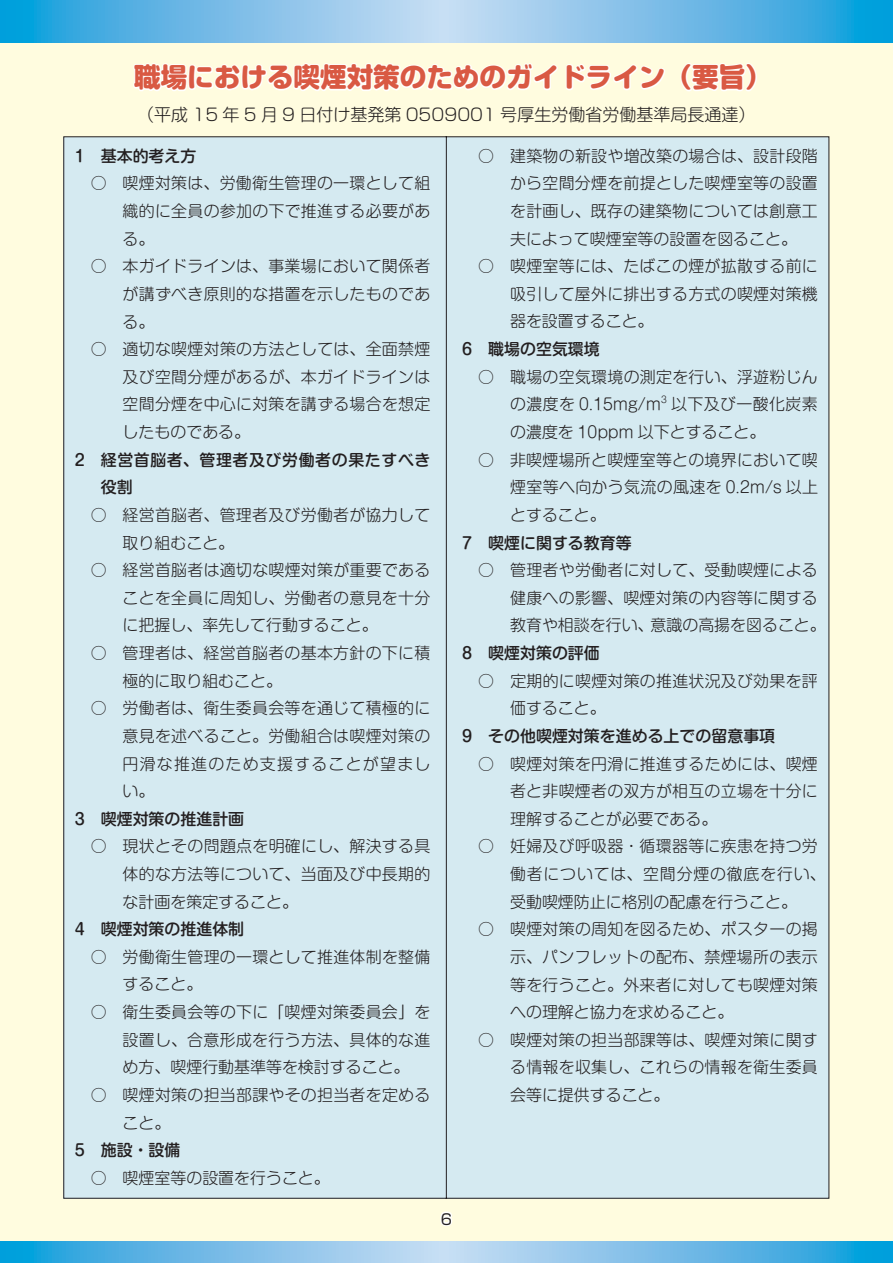
<style>
.page{position:relative;width:893px;height:1263px;background:#fff}
.page>*{position:absolute;margin:0;border:0;box-sizing:border-box;transform-origin:0 0}
.t1{font:26.55px "Soft Go Std Heavy 90 msp RKSJ H";color:#d95943}
.t2{font:16.95px "Soft Go Std Light 90 msp RKSJ H";color:#231f20}
.t3{font:15.9px/27.6px "Shin M Go Pro Light 90 msp RKSJ H";letter-spacing:.02em;color:#231f20;text-align:justify}
.t4{font:15.9px "Shin M Go Pro Medium 90 msp RKSJ H";color:#231f20}
.t5{font:15.9px/27.6px "Shin M Go Pro Light 90 msp RKSJ H";color:#231f20}
.t6{font:15.9px/27.6px "Shin M Go Pro Medium 90 msp RKSJ H";letter-spacing:.04em;color:#231f20}
.t7{font:14.85px "Soft Go Std Regular 90 msp RKSJ H";color:#231f20}
.t8{font:9.3px "Shin M Go Pro Light 90 msp RKSJ H";color:#231f20}
</style>
<div class="page">
<svg style="left:0;top:0;width:893px;height:43px;background:#38aae0"></svg>
<div style="left:0;top:43px;width:893px;height:1220px;background:#fffcdf"></div>
<svg style="left:0;top:1241px;width:893px;height:22px;background:#70bce7"></svg>
<svg style="left:440px;top:1211px;width:12px;height:15px"></svg>
<div style="left:442px;top:1217px;width:9px;height:8px;border:3px solid #fff;border-radius:50%"></div>
<svg style="left:132px;top:0;width:534px;height:91px"></svg>
<svg style="left:680px;top:63px;width:77px;height:29px"></svg>
<div style="left:63px;top:136px;width:767px;height:1063px;background:#d5eaf1"></div>
<h1 class="t1" style="left:134px;top:67px;width:639px">職場における喫煙対策のためのガイドライン（要旨）</h1>
<p class="t2" style="left:137px;top:109px;width:619px">（平成 15 年 5 月 9 日付け基発第 0509001 号厚生労働省労働基準局長通達）</p>
<p class="t4" style="left:75px;top:150px;width:123px">1　基本的考え方</p>
<p class="t3" style="left:123px;top:172px;width:309px;text-indent:-32px">○ 喫煙対策は、労働衛生管理の一環として組織的に全員の参加の下で推進する必要がある。</p>
<p class="t3" style="left:123px;top:255px;width:309px;text-indent:-32px">○ 本ガイドラインは、事業場において関係者が講ずべき原則的な措置を示したものである。</p>
<p class="t3" style="left:123px;top:338px;width:309px;text-indent:-32px">○ 適切な喫煙対策の方法としては、全面禁煙及び空間分煙があるが、本ガイドラインは空間分煙を中心に対策を講ずる場合を想定したものである。</p>
<p class="t6" style="left:101px;top:448px;width:331px;text-indent:-26px">2　 経営首脳者、管理者及び労働者の果たすべき役割</p>
<p class="t3" style="left:123px;top:503px;width:309px;text-indent:-32px">○ 経営首脳者、管理者及び労働者が協力して取り組むこと。</p>
<p class="t3" style="left:123px;top:559px;width:309px;text-indent:-32px">○ 経営首脳者は適切な喫煙対策が重要であることを全員に周知し、労働者の意見を十分に把握し、率先して行動すること。</p>
<p class="t3" style="left:123px;top:641px;width:309px;text-indent:-32px">○ 管理者は、経営首脳者の基本方針の下に積極的に取り組むこと。</p>
<p class="t3" style="left:123px;top:697px;width:309px;text-indent:-32px">○ 労働者は、衛生委員会等を通じて積極的に意見を述べること。労働組合は喫煙対策の円滑な推進のため支援することが望ましい。</p>
<p class="t4" style="left:75px;top:813px;width:171px">3　喫煙対策の推進計画</p>
<p class="t3" style="left:123px;top:835px;width:309px;text-indent:-32px">○ 現状とその問題点を明確にし、解決する具体的な方法等について、当面及び中長期的な計画を策定すること。</p>
<p class="t4" style="left:75px;top:923px;width:171px">4　喫煙対策の推進体制</p>
<p class="t3" style="left:123px;top:945px;width:309px;text-indent:-32px">○ 労働衛生管理の一環として推進体制を整備すること。</p>
<p class="t3" style="left:123px;top:1000px;width:309px;text-indent:-32px">○ 衛生委員会等の下に「喫煙対策委員会」を設置し、合意形成を行う方法、具体的な進め方、喫煙行動基準等を検討すること。</p>
<p class="t3" style="left:123px;top:1083px;width:309px;text-indent:-32px">○ 喫煙対策の担当部課やその担当者を定めること。</p>
<p class="t4" style="left:75px;top:1144px;width:107px">5　施設・設備</p>
<p class="t5" style="left:91px;top:1166px;width:241px">○ 喫煙室等の設置を行うこと。</p>
<p class="t3" style="left:510px;top:144px;width:309px;text-indent:-32px">○ 建築物の新設や増改築の場合は、設計段階から空間分煙を前提とした喫煙室等の設置を計画し、既存の建築物については創意工夫によって喫煙室等の設置を図ること。</p>
<p class="t3" style="left:510px;top:255px;width:309px;text-indent:-32px">○ 喫煙室等には、たばこの煙が拡散する前に吸引して屋外に排出する方式の喫煙対策機器を設置すること。</p>
<p class="t4" style="left:462px;top:343px;width:139px">6　職場の空気環境</p>
<p class="t3" style="left:510px;top:365px;width:309px;text-indent:-32px">○ 職場の空気環境の測定を行い、浮遊粉じんの濃度を 0.15mg/m</p>
<p class="t8" style="left:661px;top:396px;width:7px">3</p>
<p class="t5" style="left:510px;top:393px;width:309px;text-indent:161px">以下及び一酸化炭素の濃度を 10ppm 以下とすること。</p>
<p class="t3" style="left:510px;top:448px;width:309px;text-indent:-32px">○ 非喫煙場所と喫煙室等との境界において喫煙室等へ向かう気流の風速を 0.2m/s 以上とすること。</p>
<p class="t4" style="left:462px;top:537px;width:171px">7　喫煙に関する教育等</p>
<p class="t3" style="left:510px;top:559px;width:317px;text-align:left;text-indent:-32px">○ 管理者や労働者に対して、受動喫煙による健康への影響、喫煙対策の内容等に関する教育や相談を行い、意識の高揚を図ること。</p>
<p class="t4" style="left:462px;top:647px;width:139px">8　喫煙対策の評価</p>
<p class="t3" style="left:510px;top:669px;width:309px;text-indent:-32px">○　定期的に喫煙対策の推進状況及び効果を評価すること。</p>
<p class="t4" style="left:462px;top:730px;width:314px">9　その他喫煙対策を進める上での留意事項</p>
<p class="t3" style="left:510px;top:752px;width:309px;text-indent:-32px">○ 喫煙対策を円滑に推進するためには、喫煙者と非喫煙者の双方が相互の立場を十分に理解することが必要である。</p>
<p class="t3" style="left:510px;top:835px;width:317px;text-align:left;text-indent:-32px">○ 妊婦及び呼吸器・循環器等に疾患を持つ労働者については、空間分煙の徹底を行い、受動喫煙防止に格別の配慮を行うこと。</p>
<p class="t3" style="left:510px;top:918px;width:309px;text-indent:-32px">○ 喫煙対策の周知を図るため、ポスターの掲示、パンフレットの配布、禁煙場所の表示等を行うこと。外来者に対しても喫煙対策への理解と協力を求めること。</p>
<p class="t3" style="left:510px;top:1028px;width:309px;text-indent:-32px">○ 喫煙対策の担当部課等は、喫煙対策に関する情報を収集し、これらの情報を衛生委員会等に提供すること。</p>
<p class="t7" style="left:441px;top:1213px;width:13px">6</p>
</div>
